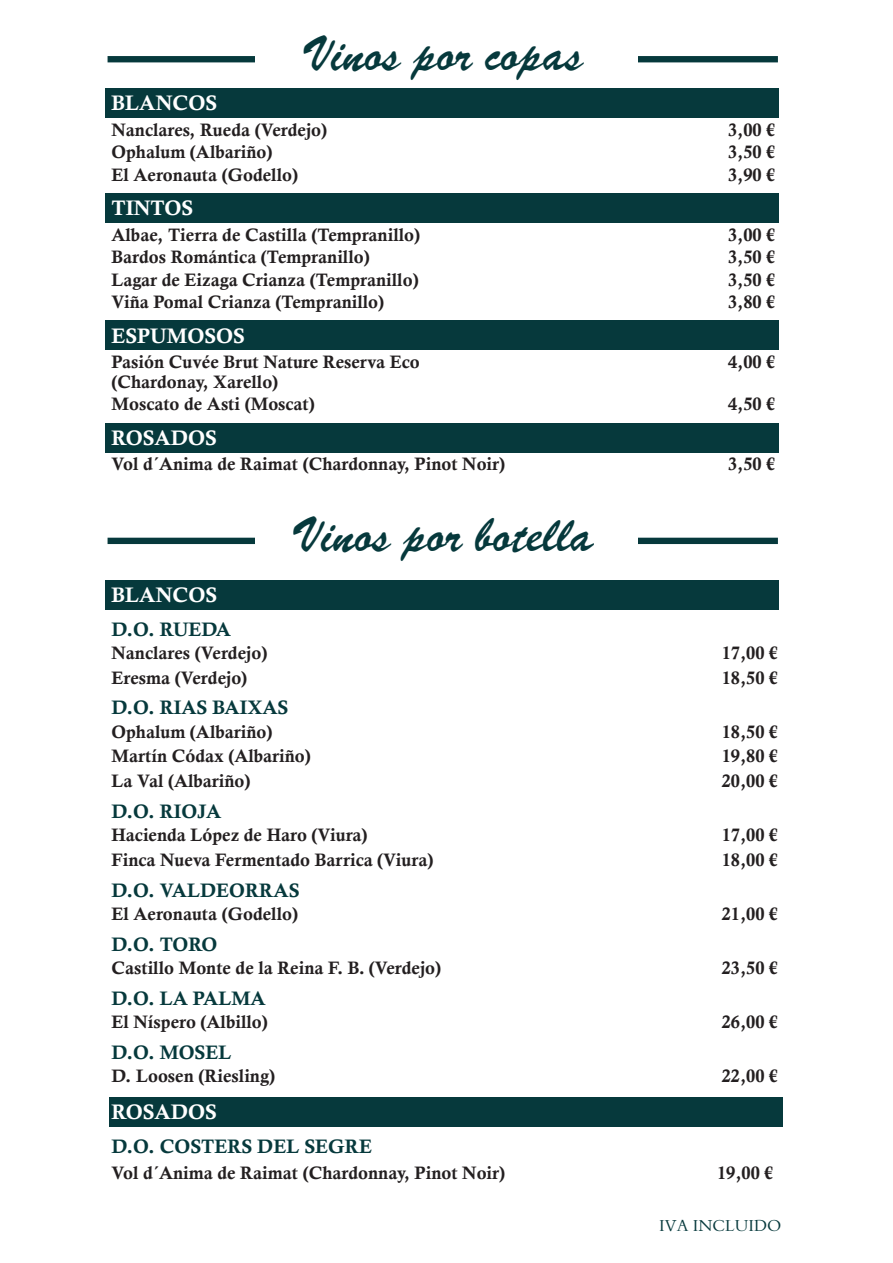
<style>
.page{position:relative;width:893px;height:1263px;background:#fff}
.page>*{position:absolute;margin:0;border:0;box-sizing:border-box;transform-origin:0 0}
.t1{font:46.05px "Signature";letter-spacing:-.02em;color:#06393c}
.t2{font:21px "Calis MT Bol";color:#fff}
.t3{font:19.5px "Calis MT Bol";color:#06393c}
.t4{font:18px/22.5px "Calis MT Bol";color:#231f20}
.t5{font:17.25px "Traditional Arabic";color:#06393c}
</style>
<div class="page">
<div style="left:110px;top:1097px;width:673px;height:30px;background:#06393c"></div>
<div style="left:105px;top:88px;width:673px;height:30px;background:#06393c"></div>
<div style="left:105px;top:193px;width:673px;height:30px;background:#06393c"></div>
<div style="left:105px;top:320px;width:673px;height:29px;background:#06393c"></div>
<div style="left:105px;top:423px;width:673px;height:30px;background:#06393c"></div>
<div style="left:108px;top:56px;width:670px;height:6px;background:#06393c"></div>
<div style="left:255px;top:49px;width:383px;height:20px;background:#fff"></div>
<div style="left:105px;top:580px;width:673px;height:29px;background:#06393c"></div>
<div style="left:108px;top:538px;width:670px;height:6px;background:#06393c"></div>
<div style="left:255px;top:530px;width:383px;height:20px;background:#fff"></div>
<h1 class="t1" style="left:303px;top:28px;width:282px">Vinos por copas</h1>
<p class="t2" style="left:111px;top:91px;width:107px">BLANCOS</p>
<p class="t4" style="left:111px;top:118px;width:217px">Nanclares, Rueda (Verdejo)<br>Ophalum (Albariño)<br>El Aeronauta (Godello)</p>
<p class="t2" style="left:111px;top:196px;width:83px">TINTOS</p>
<p class="t4" style="left:111px;top:223px;width:310px">Albae, Tierra de Castilla (Tempranillo)<br>Bardos Romántica (Tempranillo)<br>Lagar de Eizaga Crianza (Tempranillo)<br>Viña Pomal Crianza (Tempranillo)</p>
<p class="t2" style="left:111px;top:323px;width:135px">ESPUMOSOS</p>
<p class="t4" style="left:111px;top:352px;width:310px;line-height:19.5px">Pasión Cuvée Brut Nature Reserva Eco (Chardonay, Xarello)</p>
<p class="t4" style="left:111px;top:393px;width:205px">Moscato de Asti (Moscat)</p>
<p class="t2" style="left:111px;top:425px;width:107px">ROSADOS</p>
<p class="t4" style="left:111px;top:453px;width:395px">Vol d´Anima de Raimat (Chardonnay, Pinot Noir)</p>
<h1 class="t1" style="left:293px;top:510px;width:303px">Vinos por botella</h1>
<p class="t2" style="left:111px;top:583px;width:107px">BLANCOS</p>
<p class="t3" style="left:111px;top:618px;width:121px">D.O. RUEDA</p>
<p class="t4" style="left:111px;top:640px;width:157px;line-height:24.8px">Nanclares (Verdejo)<br>Eresma (Verdejo)</p>
<p class="t3" style="left:111px;top:697px;width:178px">D.O. RIAS BAIXAS</p>
<p class="t4" style="left:111px;top:719px;width:201px;line-height:24.8px">Ophalum (Albariño)<br>Martín Códax (Albariño)<br>La Val (Albariño)</p>
<p class="t3" style="left:111px;top:800px;width:111px">D.O. RIOJA</p>
<p class="t4" style="left:111px;top:823px;width:323px;line-height:24.8px">Hacienda López de Haro (Viura)<br>Finca Nueva Fermentado Barrica (Viura)</p>
<p class="t3" style="left:111px;top:879px;width:189px">D.O. VALDEORRAS</p>
<p class="t4" style="left:111px;top:902px;width:188px">El Aeronauta (Godello)</p>
<p class="t3" style="left:111px;top:933px;width:107px">D.O. TORO</p>
<p class="t4" style="left:111px;top:956px;width:331px">Castillo Monte de la Reina F. B. (Verdejo)</p>
<p class="t3" style="left:111px;top:987px;width:156px">D.O. LA PALMA</p>
<p class="t4" style="left:111px;top:1010px;width:158px">El Níspero (Albillo)</p>
<p class="t3" style="left:111px;top:1041px;width:121px">D.O. MOSEL</p>
<p class="t4" style="left:111px;top:1064px;width:165px">D. Loosen (Riesling)</p>
<p class="t2" style="left:111px;top:1099px;width:107px">ROSADOS</p>
<p class="t3" style="left:111px;top:1135px;width:262px">D.O. COSTERS DEL SEGRE</p>
<p class="t4" style="left:111px;top:1161px;width:395px">Vol d´Anima de Raimat (Chardonnay, Pinot Noir)</p>
<p class="t4" style="left:728px;top:118px;width:49px;text-align:justify">3,00 € 3,50 € 3,90 €</p>
<p class="t4" style="left:728px;top:223px;width:49px;text-align:justify">3,00 € 3,50 € 3,50 € 3,80 €</p>
<p class="t4" style="left:728px;top:351px;width:49px">4,00 €</p>
<p class="t4" style="left:728px;top:393px;width:49px">4,50 €</p>
<p class="t4" style="left:728px;top:453px;width:49px">3,50 €</p>
<p class="t4" style="left:722px;top:640px;width:58px;line-height:24.8px">17,00 €<br>18,50 €</p>
<p class="t4" style="left:722px;top:719px;width:58px;line-height:24.8px;text-align:justify">18,50 € 19,80 € 20,00 €</p>
<p class="t4" style="left:722px;top:823px;width:58px;line-height:24.8px">17,00 €<br>18,00 €</p>
<p class="t4" style="left:722px;top:902px;width:58px">21,00 €</p>
<p class="t4" style="left:722px;top:956px;width:58px">23,50 €</p>
<p class="t4" style="left:722px;top:1010px;width:58px">26,00 €</p>
<p class="t4" style="left:722px;top:1064px;width:58px">22,00 €</p>
<p class="t4" style="left:717px;top:1161px;width:58px">19,00 €</p>
<p class="t5" style="left:659px;top:1215px;width:124px">IVA INCLUIDO</p>
</div>
